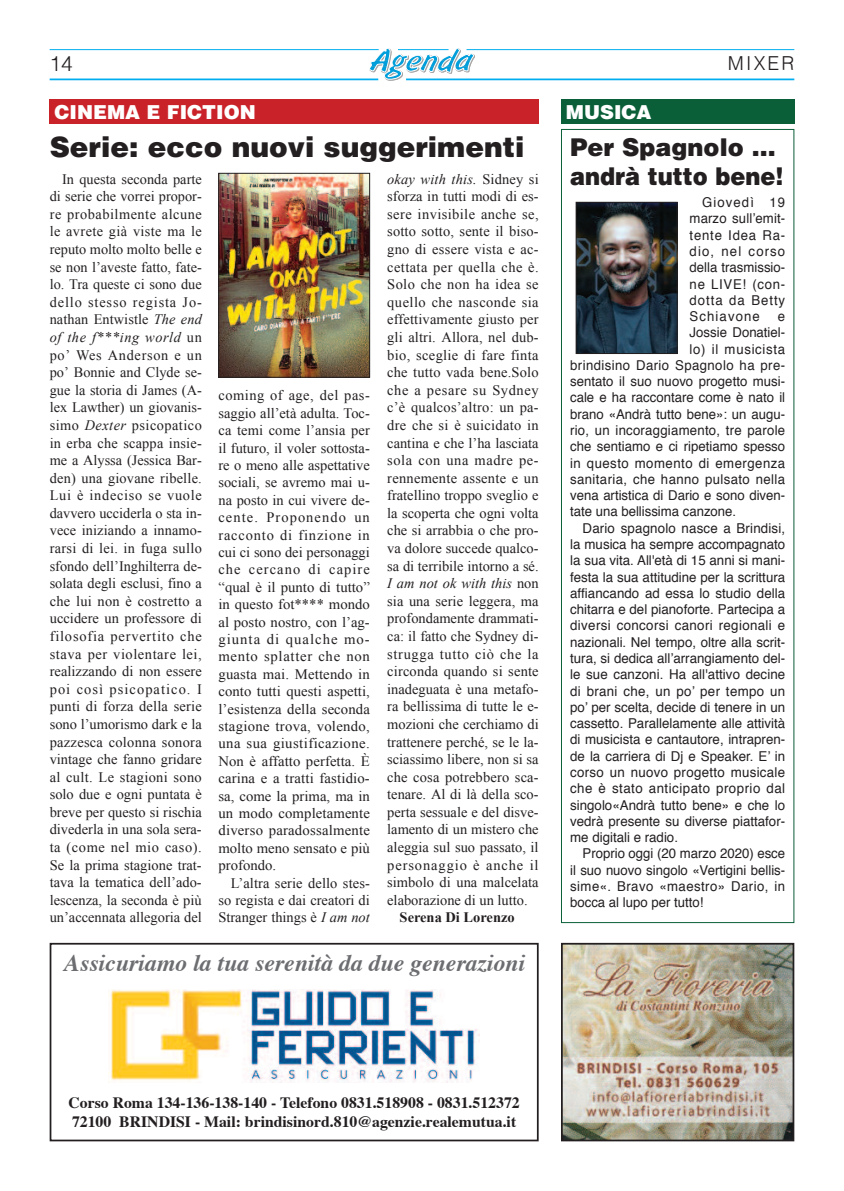
<style>
.page{position:relative;width:844px;height:1191px;background:#fff}
.page>*{position:absolute;margin:0;border:0;box-sizing:border-box;transform-origin:0 0}
.t1{font:900 28px "Helvetica";color:#231f20}
.t2{font:900 24.5px/29.4px "Helvetica";color:#231f20}
.t3{font:italic 700 23.8px "Times";color:#6c6d70}
.t4{font:300 21px "Helvetica";color:#231f20}
.t5{font:900 19.25px "Helvetica";color:#fff}
.t6{font:300 19.25px "Helvetica";letter-spacing:.11em;color:#231f20}
.t7{font:700 15.75px/18.9px "Times";color:#231f20}
.t8{font:14.35px/17.5px "Times New Roman";color:#231f20;text-align:justify}
.t9{font:700 14.35px "Times New Roman";color:#231f20}
.t10{font:13.65px/16.3px "Helvetica";color:#231f20;text-align:justify}
.t11{font:13.65px "Helvetica";letter-spacing:.03em;color:#231f20}
.t12{font:13.65px "Helvetica";letter-spacing:.02em;color:#231f20}
.t13{font:13.65px "Helvetica";letter-spacing:.035em;color:#231f20}
.t14{font:13.65px "Helvetica";letter-spacing:.04em;color:#231f20}
.t15{font:13.65px "Helvetica";letter-spacing:.025em;color:#231f20}
.t16{font:13.65px "Helvetica";letter-spacing:.055em;color:#231f20}
.s1{font-style:italic}
</style>
<div class="page">
<hr style="left:406px;top:78px;width:388px;height:2px;background:#00aeef">
<hr style="left:50px;top:78px;width:328px;height:2px;background:#00aeef">
<hr style="left:466px;top:49px;width:328px;height:1px;background:#00aeef">
<hr style="left:50px;top:49px;width:328px;height:1px;background:#00aeef">
<svg style="left:369px;top:48px;width:106px;height:33px"></svg>
<img style="left:220px;top:175px;width:148px;height:200px">
<div style="left:218px;top:173px;width:152px;height:204px;border:1px solid #231f20"></div>
<div style="left:50px;top:99px;width:488px;height:25px;background:#ca2229"></div>
<div style="left:561px;top:99px;width:233px;height:25px;background:#0a5f38"></div>
<div style="left:561px;top:129px;width:233px;height:794px;border:1px solid #0a5f38"></div>
<img style="left:564px;top:946px;width:227px;height:192px">
<div style="left:561px;top:943px;width:233px;height:198px;border:2px solid #231f20"></div>
<div style="left:50px;top:943px;width:488px;height:198px;border:2px solid #231f20"></div>
<img style="left:108px;top:989px;width:371px;height:93px">
<img style="left:577px;top:204px;width:98px;height:148px">
<div style="left:575px;top:202px;width:102px;height:152px;border:1px solid #231f20"></div>
<h3 class="t4" style="left:50px;top:55px;width:25px">14</h3>
<h3 class="t6" style="left:727px;top:56px;width:68px">MIXER</h3>
<h3 class="t5" style="left:55px;top:101px;width:202px">CINEMA E FICTION</h3>
<h1 class="t1" style="left:50px;top:130px;width:476px">Serie: ecco nuovi suggerimenti</h1>
<p class="t8" style="left:50px;top:170px;width:153px;text-indent:12px">In questa seconda parte di serie che vorrei propor&shy;re probabilmente alcune le avrete già viste ma le reputo molto molto belle e se non l’aveste fatto, fate&shy;lo. Tra queste ci sono due dello stesso regista Jo&shy;nathan Entwistle <span class="s1">The end of the f***ing world</span> un po’ Wes Anderson e un po’ Bonnie and Clyde se&shy;gue la storia di James (A&shy;lex Lawther) un giovanis&shy;simo <span class="s1">Dexter</span> psicopatico in erba che scappa insie&shy;me a Alyssa (Jessica Bar&shy;den) una giovane ribelle.<br>Lui è indeciso se vuole davvero ucciderla o sta in&shy;vece iniziando a innamo&shy;rarsi di lei. in fuga sullo sfondo dell’Inghilterra de&shy;solata degli esclusi, fino a che lui non è costretto a uccidere un professore di filosofia pervertito che stava per violentare lei, realizzando di non essere poi così psicopatico. I punti di forza della serie sono l’umorismo dark e la pazzesca colonna sonora vintage che fanno gridare al cult. Le stagioni sono solo due e ogni puntata è breve per questo si rischia divederla in una sola sera&shy;ta (come nel mio caso).<br>Se la prima stagione trat&shy;tava la tematica dell’ado&shy;lescenza, la seconda è più un’accennata allegoria del</p>
<p class="t8" style="left:387px;top:170px;width:153px"><span class="s1">okay with this.</span> Sidney si sforza in tutti modi di es&shy;sere invisibile anche se, sotto sotto, sente il biso&shy;gno di essere vista e ac&shy;cettata per quella che è.<br>Solo che non ha idea se quello che nasconde sia effettivamente giusto per gli altri. Allora, nel dub&shy;bio, sceglie di fare finta che tutto vada bene.Solo che a pesare su Sydney c’è qualcos’altro: un pa&shy;dre che si è suicidato in cantina e che l’ha lasciata sola con una madre pe&shy;rennemente assente e un fratellino troppo sveglio e la scoperta che ogni volta che si arrabbia o che pro&shy;va dolore succede qualco&shy;sa di terribile intorno a sé.<br><span class="s1">I am not ok with this</span> non sia una serie leggera, ma profondamente drammati&shy;ca: il fatto che Sydney di&shy;strugga tutto ciò che la circonda quando si sente inadeguata è una metafo&shy;ra bellissima di tutte le e&shy;mozioni che cerchiamo di trattenere perché, se le la&shy;sciassimo libere, non si sa che cosa potrebbero sca&shy;tenare. Al di là della sco&shy;perta sessuale e del disve&shy;lamento di un mistero che aleggia sul suo passato, il personaggio è anche il simbolo di una malcelata elaborazione di un lutto.</p>
<p class="t8" style="left:218px;top:387px;width:153px">coming of age, del pas&shy;saggio all’età adulta. Toc&shy;ca temi come l’ansia per il futuro, il voler sottosta&shy;re o meno alle aspettative sociali, se avremo mai u&shy;na posto in cui vivere de&shy;cente. Proponendo un racconto di finzione in cui ci sono dei personaggi che cercano di capire “qual è il punto di tutto” in questo fot**** mondo al posto nostro, con l’ag&shy;giunta di qualche mo&shy;mento splatter che non guasta mai. Mettendo in conto tutti questi aspetti, l’esistenza della seconda stagione trova, volendo, una sua giustificazione.<br>Non è affatto perfetta. È carina e a tratti fastidio&shy;sa, come la prima, ma in un modo completamente diverso paradossalmente molto meno sensato e più profondo.</p>
<p class="t8" style="left:218px;top:874px;width:153px;text-indent:12px">L’altra serie dello stes&shy;so regista e dai creatori di Stranger things è <span class="s1">I am not</span></p>
<p class="t9" style="left:399px;top:909px;width:116px">Serena Di Lorenzo</p>
<h3 class="t3" style="left:64px;top:953px;width:462px">Assicuriamo la tua serenità da due generazioni</h3>
<h3 class="t5" style="left:566px;top:105px;width:87px">MUSICA</h3>
<h2 class="t2" style="left:570px;top:133px;width:214px">Per Spagnolo ... andrà tutto bene!</h2>
<p class="t10" style="left:689px;top:195px;width:97px;text-indent:12px">Giovedì 19 marzo sull’emit&shy;tente Idea Ra&shy;dio, nel corso della trasmissio&shy;ne LIVE! (con&shy;dotta da Betty Schiavone</p>
<p class="t10" style="left:777px;top:309px;width:9px">e</p>
<p class="t10" style="left:689px;top:325px;width:97px">Jossie Donatiel-</p>
<p class="t16" style="left:689px;top:343px;width:97px">lo) il musicista</p>
<p class="t11" style="left:570px;top:359px;width:216px">brindisino Dario Spagnolo ha pre-</p>
<p class="t10" style="left:570px;top:374px;width:216px">sentato il suo nuovo progetto musi-</p>
<p class="t10" style="left:570px;top:391px;width:216px">cale e ha raccontare come è nato il</p>
<p class="t10" style="left:570px;top:407px;width:216px">brano «Andrà tutto bene»: un augu-</p>
<p class="t12" style="left:570px;top:424px;width:216px">rio, un incoraggiamento, tre parole</p>
<p class="t10" style="left:570px;top:439px;width:216px">che sentiamo e ci ripetiamo spesso</p>
<p class="t14" style="left:570px;top:457px;width:216px">in questo momento di emergenza</p>
<p class="t11" style="left:570px;top:473px;width:216px">sanitaria, che hanno pulsato nella</p>
<p class="t10" style="left:570px;top:488px;width:216px">vena artistica di Dario e sono diven-</p>
<p class="t10" style="left:570px;top:504px;width:167px">tate una bellissima canzone.</p>
<p class="t10" style="left:582px;top:521px;width:204px">Dario spagnolo nasce a Brindisi,</p>
<p class="t10" style="left:570px;top:537px;width:216px">la musica ha sempre accompagnato</p>
<p class="t10" style="left:570px;top:553px;width:216px">la sua vita. All'età di 15 anni si mani-</p>
<p class="t10" style="left:570px;top:570px;width:216px">festa la sua attitudine per la scrittura</p>
<p class="t10" style="left:570px;top:586px;width:216px">affiancando ad essa lo studio della</p>
<p class="t10" style="left:570px;top:602px;width:216px">chitarra e del pianoforte. Partecipa a</p>
<p class="t11" style="left:570px;top:620px;width:216px">diversi concorsi canori regionali e</p>
<p class="t10" style="left:570px;top:635px;width:216px">nazionali. Nel tempo, oltre alla scrit-</p>
<p class="t10" style="left:570px;top:651px;width:216px">tura, si dedica all’arrangiamento del-</p>
<p class="t10" style="left:570px;top:667px;width:216px">le sue canzoni. Ha all'attivo decine</p>
<p class="t15" style="left:570px;top:685px;width:216px">di brani che, un po’ per tempo un</p>
<p class="t10" style="left:570px;top:700px;width:216px">po’ per scelta, decide di tenere in un</p>
<p class="t10" style="left:570px;top:716px;width:216px">cassetto. Parallelamente alle attività</p>
<p class="t10" style="left:570px;top:732px;width:216px">di musicista e cantautore, intrapren-</p>
<p class="t10" style="left:570px;top:749px;width:216px">de la carriera di Dj e Speaker. E’ in</p>
<p class="t12" style="left:570px;top:766px;width:216px">corso un nuovo progetto musicale</p>
<p class="t13" style="left:570px;top:782px;width:216px">che è stato anticipato proprio dal</p>
<p class="t10" style="left:570px;top:797px;width:216px">singolo«Andrà tutto bene» e che lo</p>
<p class="t10" style="left:570px;top:814px;width:216px">vedrà presente su diverse piattafor-</p>
<p class="t10" style="left:570px;top:830px;width:109px">me digitali e radio.</p>
<p class="t10" style="left:582px;top:846px;width:204px">Proprio oggi (20 marzo 2020) esce</p>
<p class="t10" style="left:570px;top:862px;width:216px">il suo nuovo singolo «Vertigini bellis-</p>
<p class="t13" style="left:570px;top:880px;width:216px">sime«. Bravo «maestro» Dario, in</p>
<p class="t10" style="left:570px;top:895px;width:135px">bocca al lupo per tutto!</p>
<p class="t7" style="left:68px;top:1094px;width:452px">Corso Roma 134-136-138-140 - Telefono 0831.518908 - 0831.512372<br>72100 BRINDISI - Mail: brindisinord.810@agenzie.realemutua.it</p>
</div>
